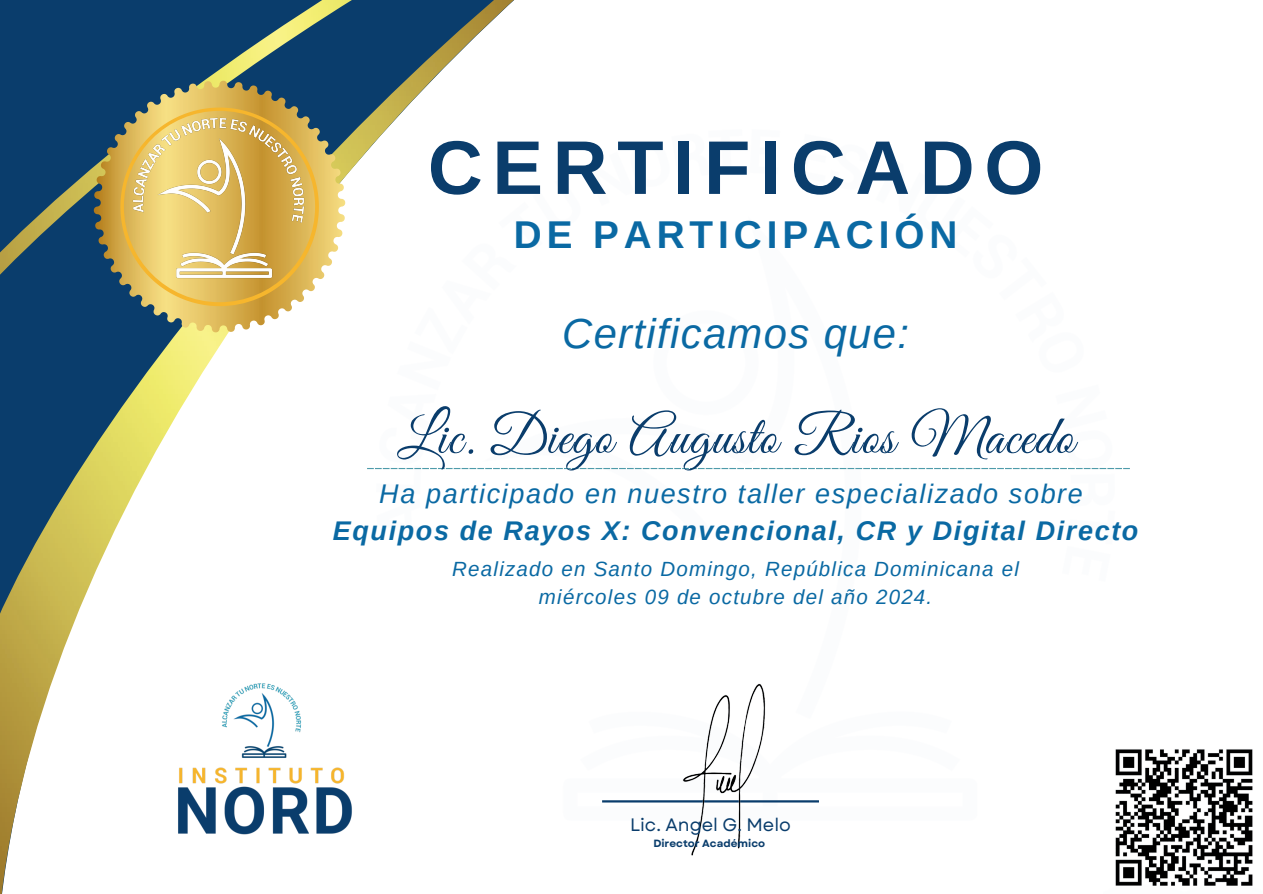
<style>
.page{position:relative;width:1263px;height:894px;background:#fff}
.page>*{position:absolute;margin:0;border:0;box-sizing:border-box;transform-origin:0 0}
.t1{font:700 75.9px "Arimo";letter-spacing:.125em;color:#0a3d6c}
.t2{font:55.2px "Great Vibes";letter-spacing:.015em;color:#0a3d6c}
.t3{font:italic 41.85px "Arimo";letter-spacing:.03em;color:#0a69a3}
.t4{font:700 38.7px "Arimo";letter-spacing:.125em;color:#0a69a3}
.t5{font:italic 27px "Arimo";letter-spacing:.06em;color:#0a69a3}
.t6{font:italic 700 27px "Arimo";letter-spacing:.06em;color:#0a69a3}
.t7{font:italic 20.55px/28.2px "Arimo";letter-spacing:.06em;color:#0a69a3;text-align:center}
.t8{font:18px "Garet";color:#0a3d6c}
.t9{font:700 10.5px "Garet";color:#0a3d6c}
</style>
<div class="page">
<svg style="left:804px;top:468px;width:326px;height:1px"></svg>
<img style="left:0;top:0;width:804px;height:893px">
<img style="left:92px;top:79px;width:255px;height:254px">
<svg style="left:120px;top:107px;width:199px;height:199px"></svg>
<img style="left:1115px;top:749px;width:138px;height:137px">
<img style="left:126px;top:104px;width:185px;height:185px">
<hr style="left:602px;top:800px;width:217px;height:2px;background:#0a3d6c">
<img style="left:642px;top:680px;width:168px;height:177px">
<h1 class="t1" style="left:428px;top:115px;width:617px">CERTIFICADO</h1>
<h3 class="t4" style="left:514px;top:208px;width:445px">DE PARTICIPACIÓN</h3>
<h3 class="t3" style="left:562px;top:306px;width:348px">Certificamos que:</h3>
<h2 class="t2" style="left:397px;top:406px;width:678px">Lic. Diego Augusto Rios Macedo</h2>
<h3 class="t5" style="left:379px;top:475px;width:705px">Ha participado en nuestro taller especializado sobre</h3>
<h3 class="t6" style="left:333px;top:512px;width:807px">Equipos de Rayos X: Convencional, CR y Digital Directo</h3>
<p class="t7" style="left:452px;top:554px;width:568px">Realizado en Santo Domingo, República Dominicana el miércoles 09 de octubre del año 2024.</p>
<p class="t8" style="left:630px;top:813px;width:162px">Lic. Angel G. Melo</p>
<p class="t9" style="left:653px;top:837px;width:113px">Director Académico</p>
</div>
